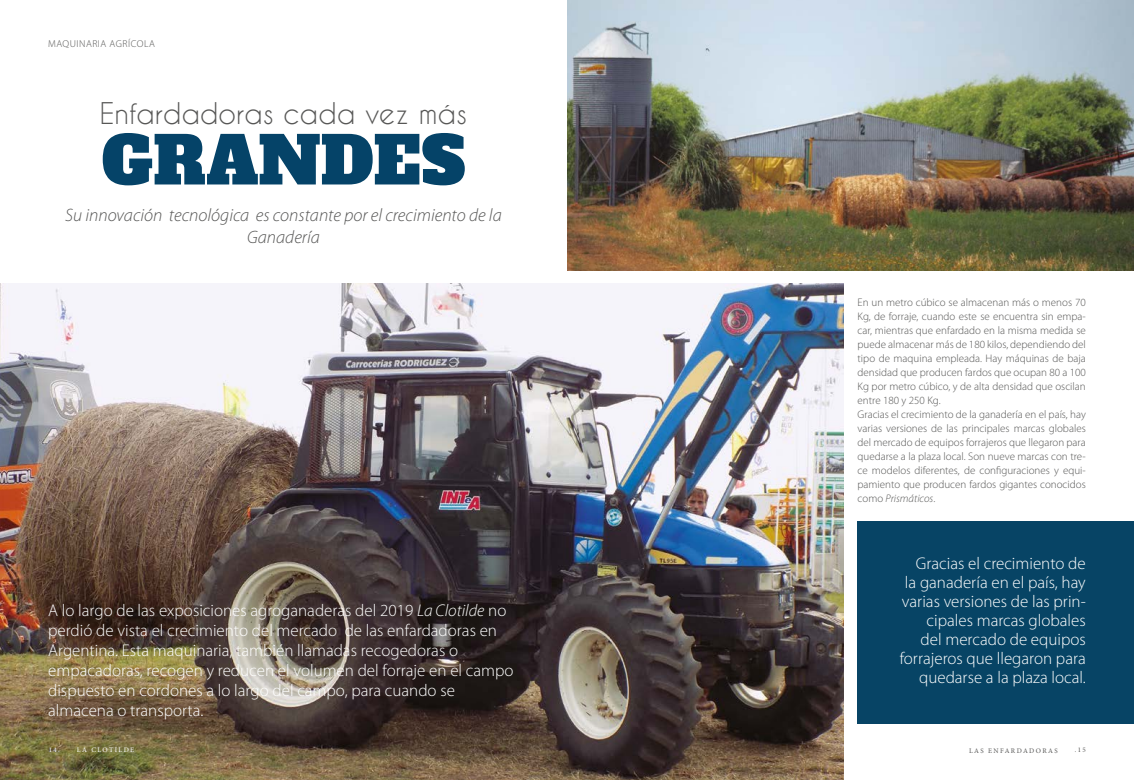
<style>
.page{position:relative;width:1134px;height:780px;background:#fff}
.page>*{position:absolute;margin:0;border:0;box-sizing:border-box;transform-origin:0 0}
.t1{font:65px "Alfa Slab One";color:#054368}
.t2{font:28px "Caviar Dreams";color:#575756}
.t3{font:italic 300 18px/21.6px "Myriad Pro";color:#575756;text-align:center}
.t4{font:300 17px/19px "Myriad Pro";color:#fff}
.t5{font:300 11px/14px "Myriad Pro";color:#575756}
.t6{font:300 10px "Myriad Pro";letter-spacing:.05em;color:#575756}
.t7{font:7px "Minion Pro";letter-spacing:.2em;color:#575756}
.t8{font:7px "Minion Pro";letter-spacing:.2em;color:#fff}
.s1{font-style:italic}
</style>
<div class="page">
<img style="left:0;top:283px;width:843px;height:497px">
<img style="left:568px;top:0;width:566px;height:270px">
<div style="left:857px;top:521px;width:277px;height:202px;background:#074465"></div>
<p class="t6" style="left:48px;top:38px;width:108px">MAQUINARIA AGRÍCOLA</p>
<h2 class="t2" style="left:100px;top:97px;width:369px">Enfardadoras cada vez más</h2>
<h1 class="t1" style="left:101px;top:117px;width:366px">GRANDES</h1>
<h3 class="t3" style="left:65px;top:204px;width:438px">Su innovación tecnológica es constante por el crecimiento de la<br>Ganadería</h3>
<p class="t4" style="left:48px;top:600px;width:467px;line-height:20px">A lo largo de las exposiciones agroganaderas del 2019 <span class="s1">La Clotilde</span> no perdió de vista el crecimiento del mercado de las enfardadoras en Argentina. Esta maquinaria, también llamadas recogedoras o empacadoras, recogen y reducen el volumen del forraje en el campo dispuesto en cordones a lo largo del campo, para cuando se almacena o transporta.</p>
<p class="t5" style="left:857px;top:295px;width:230px">En un metro cúbico se almacenan más o menos 70<br>Kg, de forraje, cuando este se encuentra sin empa&shy;car, mientras que enfardado en la misma medida se puede almacenar más de 180 kilos, dependiendo del tipo de maquina empleada. Hay máquinas de baja densidad que producen fardos que ocupan 80 a 100<br>Kg por metro cúbico, y de alta densidad que oscilan entre 180 y 250 Kg.<br>Gracias el crecimiento de la ganadería en el país, hay varias versiones de las principales marcas globales del mercado de equipos forrajeros que llegaron para quedarse a la plaza local. Son nueve marcas con tre&shy;ce modelos diferentes, de configuraciones y equi&shy;pamiento que producen fardos gigantes conocidos como <span class="s1">Prismáticos</span>.</p>
<h3 class="t4" style="left:900px;top:553px;width:188px;text-align:right">Gracias el crecimiento de<br>la ganadería en el país, hay varias versiones de las prin&shy;cipales marcas globales<br>del mercado de equipos forrajeros que llegaron para quedarse a la plaza local.</h3>
<p class="t8" style="left:49px;top:745px;width:13px">14.</p>
<p class="t8" style="left:77px;top:745px;width:59px">LA CLOTILDE</p>
<p class="t7" style="left:1075px;top:745px;width:13px">.15</p>
<p class="t7" style="left:969px;top:745px;width:90px">LAS ENFARDADORAS</p>
</div>
